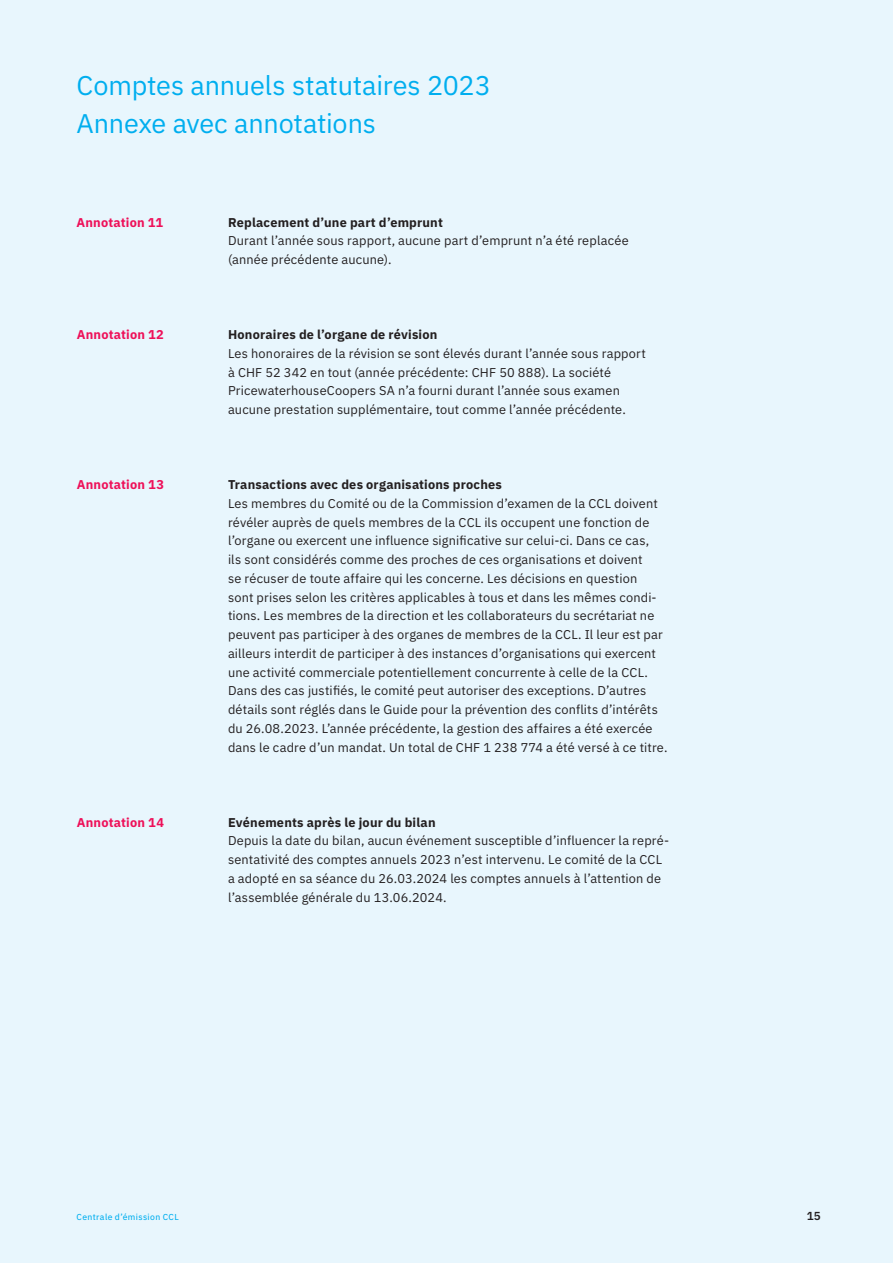
<style>
.page{position:relative;width:893px;height:1263px;background:#e8f6fd}
.page>*{position:absolute;margin:0;border:0;box-sizing:border-box;transform-origin:0 0}
.t1{font:27px/37.5px "IBM Plex Sans";letter-spacing:-.005em;color:#00aeef}
.t2{font:12.75px/18.8px "IBM Plex Sans";letter-spacing:.015em;color:#231f20}
.t3{font:700 12.75px "IBM Plex Sans";letter-spacing:.015em;color:#231f20}
.t4{font:700 12.75px "IBM Plex Sans";letter-spacing:.015em;color:#ee1059}
.t5{font:600 11.7px "IBM Plex Sans";color:#231f20}
.t6{font:8.7px "IBM Plex Sans Text";letter-spacing:.045em;color:#00aeef}
</style>
<div class="page">
<h1 class="t1" style="left:77px;top:65px;width:416px">Comptes annuels statutaires 2023<br>Annexe avec annotations</h1>
<p class="t4" style="left:77px;top:212px;width:88px">Annotation 11</p>
<p class="t3" style="left:228px;top:212px;width:216px">Replacement d’une part d’emprunt</p>
<p class="t2" style="left:228px;top:230px;width:402px">Durant l’année sous rapport, aucune part d’emprunt n’a été replacée (année précédente aucune).</p>
<p class="t4" style="left:77px;top:325px;width:88px">Annotation 12</p>
<p class="t3" style="left:228px;top:324px;width:211px">Honoraires de l’organe de révision</p>
<p class="t2" style="left:228px;top:343px;width:419px">Les honoraires de la révision se sont élevés durant l’année sous rapport à CHF 52 342 en tout (année précédente: CHF 50 888). La société PricewaterhouseCoopers SA n’a fourni durant l’année sous examen aucune prestation supplémentaire, tout comme l’année précédente.</p>
<p class="t4" style="left:77px;top:475px;width:89px">Annotation 13</p>
<p class="t3" style="left:228px;top:474px;width:275px">Transactions avec des organisations proches</p>
<p class="t2" style="left:228px;top:493px;width:441px">Les membres du Comité ou de la Commission d’examen de la CCL doivent révéler auprès de quels membres de la CCL ils occupent une fonction de l’organe ou exercent une influence significative sur celui-ci. Dans ce cas,<br>ils sont considérés comme des proches de ces organisations et doivent<br>se récuser de toute affaire qui les concerne. Les décisions en question<br>sont prises selon les critères applicables à tous et dans les mêmes condi&shy;tions. Les membres de la direction et les collaborateurs du secrétariat ne peuvent pas participer à des organes de membres de la CCL. Il leur est par ailleurs interdit de participer à des instances d’organisations qui exercent une activité commerciale potentiellement concurrente à celle de la CCL.<br>Dans des cas justifiés, le comité peut autoriser des exceptions. D’autres détails sont réglés dans le Guide pour la prévention des conflits d’intérêts du 26.08.2023. L’année précédente, la gestion des affaires a été exercée dans le cadre d’un mandat. Un total de CHF 1 238 774 a été versé à ce titre.</p>
<p class="t4" style="left:77px;top:812px;width:89px">Annotation 14</p>
<p class="t3" style="left:228px;top:812px;width:209px">Evénements après le jour du bilan</p>
<p class="t2" style="left:228px;top:830px;width:443px">Depuis la date du bilan, aucun événement susceptible d’influencer la repré&shy;sentativité des comptes annuels 2023 n’est intervenu. Le comité de la CCL a adopté en sa séance du 26.03.2024 les comptes annuels à l’attention de l’assemblée générale du 13.06.2024.</p>
<p class="t6" style="left:77px;top:1210px;width:104px">Centrale d’émission CCL</p>
<p class="t5" style="left:807px;top:1207px;width:16px">15</p>
</div>
